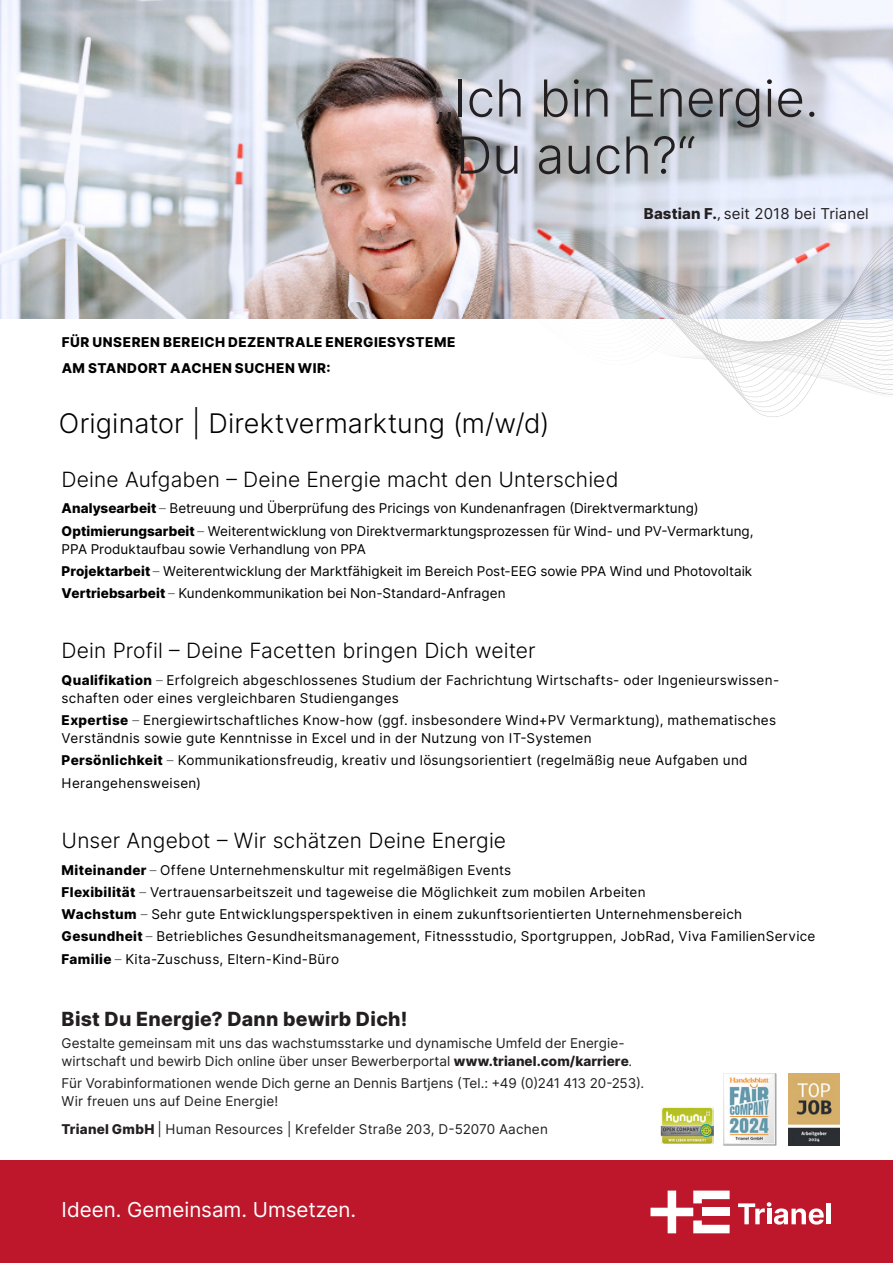
<style>
.page{position:relative;width:893px;height:1263px;background:#fff}
.page>*{position:absolute;margin:0;border:0;box-sizing:border-box;transform-origin:0 0}
.t1{font:300 51px "Inter";color:#231f20}
.t2{font:300 27px "Inter";letter-spacing:.005em;color:#000}
.t3{font:300 21px "Inter";letter-spacing:.005em;color:#000}
.t4{font:20.55px "Inter";color:#fff}
.t5{font:800 19.5px "Inter";letter-spacing:.015em;color:#231f20}
.t6{font:15px "Inter";letter-spacing:.01em;color:#231f20}
.t7{font:13.5px/18px "Inter";letter-spacing:.02em;color:#000}
.t8{font:13.5px/18px "Inter";letter-spacing:.005em;color:#231f20}
.t9{font:13.5px/18px "Inter";color:#000}
.t10{font:800 13.5px "Inter";letter-spacing:.035em;color:#000}
.s1{font-weight:800}
.s2{font-family:"Myriad Pro"}
.s3{font-weight:200}
</style>
<div class="page">
<div style="left:0;top:1161px;width:893px;height:102px;background:#be172b"></div>
<svg style="left:650px;top:1190px;width:80px;height:43px"></svg>
<svg style="left:738px;top:1202px;width:86px;height:22px"></svg>
<hr style="left:827px;top:1203px;width:4px;height:21px;background:#fff">
<img style="left:0;top:0;width:893px;height:319px">
<img style="left:660px;top:1107px;width:53px;height:37px">
<svg style="left:466px;top:234px;width:427px;height:4px;background:#cbcad0"></svg>
<svg style="left:466px;top:238px;width:427px;height:4px;background:#cdced4"></svg>
<svg style="left:466px;top:242px;width:427px;height:4px;background:#d0cdd3"></svg>
<svg style="left:466px;top:246px;width:427px;height:151px"></svg>
<img style="left:723px;top:1074px;width:53px;height:72px">
<img style="left:788px;top:1073px;width:51px;height:72px">
<p class="t1" style="left:435px;top:61px;width:385px">„Ich bin Energie.</p>
<p class="t1" style="left:456px;top:118px;width:241px">Du auch?“</p>
<p class="t6" style="left:644px;top:203px;width:226px"><span class="s1">Bastian F.</span><span class="s2">,</span> seit 2018 bei Trianel</p>
<p class="t10" style="left:62px;top:333px;width:395px">FÜR UNSEREN BEREICH DEZENTRALE ENERGIESYSTEME</p>
<p class="t10" style="left:62px;top:358px;width:270px">AM STANDORT AACHEN SUCHEN WIR:</p>
<p class="t2" style="left:59px;top:403px;width:492px">Originator | Direktvermarktung (m/w/d)</p>
<p class="t3" style="left:62px;top:464px;width:558px">Deine Aufgaben – Deine Energie macht den Unterschied</p>
<p class="t7" style="left:62px;top:499px;width:638px"><span class="s1">Analysearbeit</span> <span class="s3">–</span> Betreuung und Überprüfung des Pricings von Kundenanfragen (Direktvermarktung)</p>
<p class="t9" style="left:62px;top:521px;width:693px"><span class="s1">Optimierungsarbeit</span> <span class="s3">–</span> Weiterentwicklung von Direktvermarktungsprozessen für Wind- und PV-Vermarktung,<br>PPA Produktaufbau sowie Verhandlung von PPA</p>
<p class="t7" style="left:62px;top:561px;width:692px"><span class="s1">Projektarbeit</span> <span class="s3">–</span> Weiterentwicklung der Marktfähigkeit im Bereich Post-EEG sowie PPA Wind und Photovoltaik</p>
<p class="t7" style="left:62px;top:584px;width:445px"><span class="s1">Vertriebsarbeit</span> <span class="s3">–</span> Kundenkommunikation bei Non-Standard-Anfragen</p>
<p class="t3" style="left:62px;top:635px;width:476px">Dein Profil – Deine Facetten bringen Dich weiter</p>
<p class="t7" style="left:62px;top:671px;width:719px"><span class="s1">Qualifikation</span> <span class="s3">–</span> Erfolgreich abgeschlossenes Studium der Fachrichtung Wirtschafts- oder Ingenieurswissen&shy;schaften oder eines vergleichbaren Studienganges</p>
<p class="t7" style="left:62px;top:711px;width:716px"><span class="s1">Expertise</span> <span class="s3">–</span> Energiewirtschaftliches Know-how (ggf. insbesondere Wind+PV Vermarktung), mathematisches<br>Verständnis sowie gute Kenntnisse in Excel und in der Nutzung von IT-Systemen</p>
<p class="t7" style="left:62px;top:751px;width:687px"><span class="s1">Persönlichkeit</span> <span class="s3">–</span> Kommunikationsfreudig, kreativ und lösungsorientiert (regelmäßig neue Aufgaben und</p>
<p class="t7" style="left:62px;top:773px;width:141px">Herangehensweisen)</p>
<p class="t3" style="left:62px;top:825px;width:446px">Unser Angebot – Wir schätzen Deine Energie</p>
<p class="t7" style="left:62px;top:860px;width:451px"><span class="s1">Miteinander</span> <span class="s3">–</span> Offene Unternehmenskultur mit regelmäßigen Events</p>
<p class="t7" style="left:62px;top:882px;width:585px"><span class="s1">Flexibilität</span> <span class="s3">–</span> Vertrauensarbeitszeit und tageweise die Möglichkeit zum mobilen Arbeiten</p>
<p class="t7" style="left:62px;top:905px;width:682px"><span class="s1">Wachstum</span> <span class="s3">–</span> Sehr gute Entwicklungsperspektiven in einem zukunftsorientierten Unternehmensbereich</p>
<p class="t7" style="left:62px;top:927px;width:755px"><span class="s1">Gesundheit</span> <span class="s3">–</span> Betriebliches Gesundheitsmanagement, Fitnessstudio, Sportgruppen, JobRad, Viva FamilienService</p>
<p class="t7" style="left:62px;top:949px;width:279px"><span class="s1">Familie</span> <span class="s3">–</span> Kita-Zuschuss, Eltern-Kind-Büro</p>
<p class="t5" style="left:62px;top:1005px;width:347px">Bist Du Energie? Dann bewirb Dich!</p>
<p class="t8" style="left:62px;top:1033px;width:571px">Gestalte gemeinsam mit uns das wachstumsstarke und dynamische Umfeld der Energie&shy;wirtschaft und bewirb Dich online über unser Bewerberportal <span class="s1">www.trianel.com/karriere</span><span class="s2">.</span></p>
<p class="t8" style="left:62px;top:1073px;width:584px">Für Vorabinformationen wende Dich gerne an Dennis Bartjens (Tel.: +49 (0)241 413 20-253).<br>Wir freuen uns auf Deine Energie!</p>
<p class="t8" style="left:62px;top:1120px;width:488px"><span class="s1">Trianel GmbH</span> | Human Resources | Krefelder Straße 203, D-52070 Aachen</p>
<p class="t4" style="left:62px;top:1194px;width:296px">Ideen. Gemeinsam. Umsetzen.</p>
</div>
